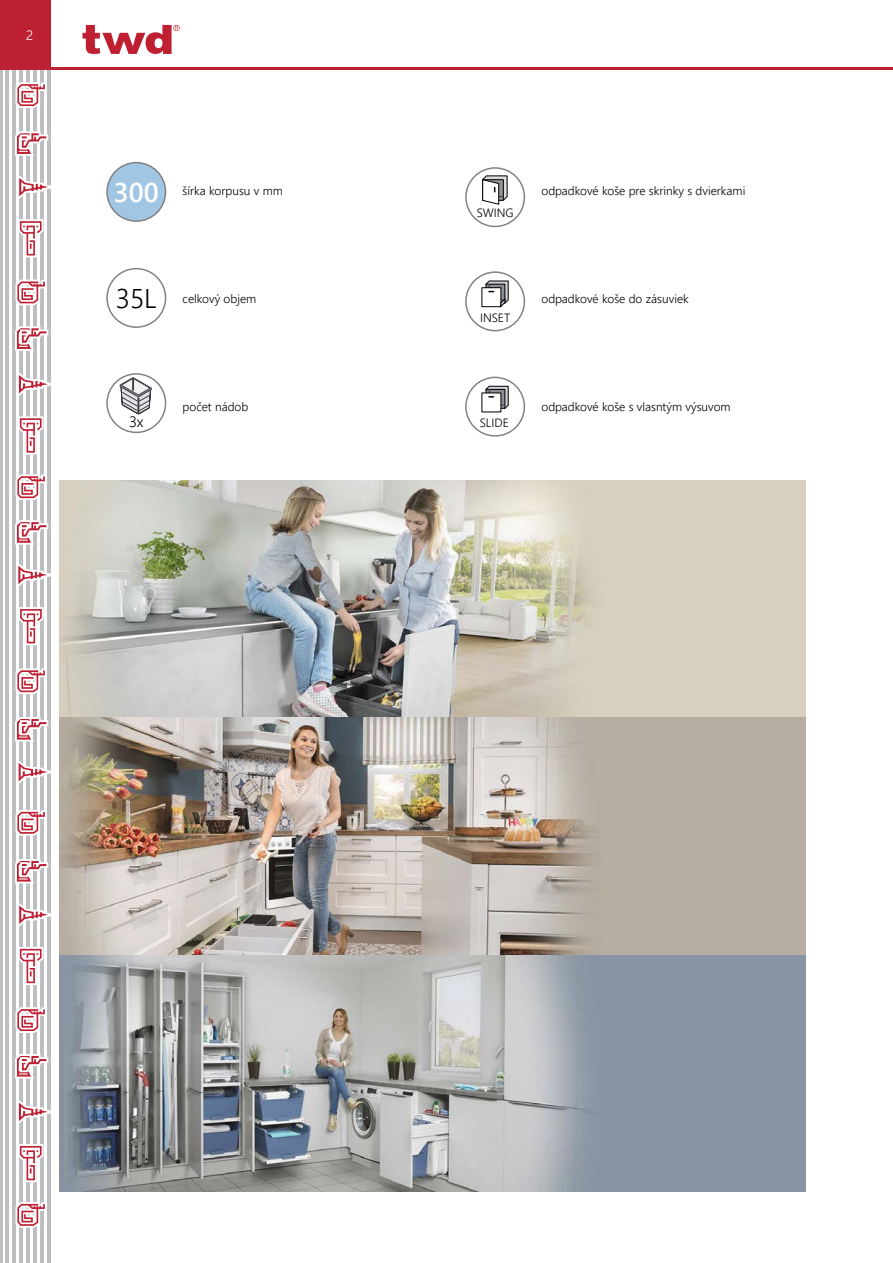
<style>
.page{position:relative;width:893px;height:1263px;background:#fff}
.page>*{position:absolute;margin:0;border:0;box-sizing:border-box;transform-origin:0 0}
.t1{font:600 27px "Segoe UI";color:#fff}
.t2{font:300 27px "Segoe UI";color:#000}
.t3{font:300 15px "Segoe UI";color:#000}
.t4{font:300 13.5px "Segoe UI";color:#fff}
.t5{font:300 12px "Segoe UI";color:#000}
</style>
<div class="page">
<hr style="left:19px;top:65px;width:4px;height:1198px;background:#bcbec0">
<hr style="left:26px;top:65px;width:4px;height:1198px;background:#bcbec0">
<hr style="left:33px;top:65px;width:4px;height:1198px;background:#bcbec0">
<hr style="left:40px;top:65px;width:3px;height:1198px;background:#bcbec0">
<hr style="left:47px;top:65px;width:3px;height:1198px;background:#bcbec0">
<hr style="left:13px;top:65px;width:3px;height:1198px;background:#bcbec0">
<hr style="left:6px;top:65px;width:3px;height:1198px;background:#bcbec0">
<hr style="left:0;top:65px;width:2px;height:1198px;background:#bcbec0">
<svg style="left:15px;top:131px;width:33px;height:25px"></svg>
<svg style="left:17px;top:82px;width:28px;height:26px"></svg>
<svg style="left:19px;top:219px;width:24px;height:38px"></svg>
<svg style="left:19px;top:174px;width:32px;height:27px"></svg>
<svg style="left:15px;top:326px;width:33px;height:25px"></svg>
<svg style="left:17px;top:280px;width:28px;height:25px"></svg>
<svg style="left:19px;top:416px;width:24px;height:38px"></svg>
<svg style="left:18px;top:371px;width:33px;height:27px"></svg>
<svg style="left:15px;top:520px;width:33px;height:25px"></svg>
<svg style="left:17px;top:474px;width:28px;height:26px"></svg>
<svg style="left:19px;top:607px;width:25px;height:38px"></svg>
<svg style="left:18px;top:562px;width:33px;height:26px"></svg>
<svg style="left:15px;top:717px;width:33px;height:24px"></svg>
<svg style="left:17px;top:668px;width:28px;height:26px"></svg>
<svg style="left:18px;top:759px;width:33px;height:27px"></svg>
<svg style="left:15px;top:859px;width:33px;height:24px"></svg>
<svg style="left:17px;top:810px;width:28px;height:25px"></svg>
<svg style="left:19px;top:947px;width:24px;height:38px"></svg>
<svg style="left:19px;top:901px;width:32px;height:27px"></svg>
<svg style="left:15px;top:1054px;width:33px;height:24px"></svg>
<svg style="left:17px;top:1007px;width:28px;height:26px"></svg>
<svg style="left:19px;top:1144px;width:24px;height:38px"></svg>
<svg style="left:18px;top:1099px;width:33px;height:26px"></svg>
<svg style="left:17px;top:1202px;width:28px;height:26px"></svg>
<div style="left:0;top:0;width:50px;height:70px;background:#be2033"></div>
<hr style="left:0;top:68px;width:893px;height:2px;background:#be2033">
<svg style="left:82px;top:25px;width:98px;height:29px"></svg>
<img style="left:60px;top:481px;width:746px;height:711px">
<div style="left:107px;top:163px;width:59px;height:58px;background:#a1c6e3;border-radius:50%"></div>
<div style="left:106px;top:162px;width:60px;height:60px;border:2px solid #808285;border-radius:50%"></div>
<div style="left:465px;top:377px;width:60px;height:60px;border:2px solid #808285;border-radius:50%"></div>
<svg style="left:485px;top:385px;width:24px;height:24px"></svg>
<div style="left:465px;top:271px;width:60px;height:60px;border:2px solid #808285;border-radius:50%"></div>
<svg style="left:485px;top:280px;width:24px;height:27px"></svg>
<div style="left:465px;top:167px;width:60px;height:60px;border:2px solid #808285;border-radius:50%"></div>
<svg style="left:482px;top:175px;width:26px;height:30px"></svg>
<div style="left:106px;top:373px;width:60px;height:60px;border:2px solid #808285;border-radius:50%"></div>
<svg style="left:119px;top:376px;width:33px;height:39px"></svg>
<div style="left:106px;top:268px;width:60px;height:60px;border:2px solid #808285;border-radius:50%"></div>
<p class="t4" style="left:26px;top:22px;width:9px">2</p>
<h1 class="t1" style="left:114px;top:167px;width:46px">300</h1>
<p class="t5" style="left:183px;top:179px;width:102px">šírka korpusu v mm</p>
<h1 class="t2" style="left:116px;top:273px;width:42px">35L</h1>
<p class="t5" style="left:183px;top:287px;width:75px">celkový objem</p>
<p class="t3" style="left:129px;top:408px;width:16px">3x</p>
<p class="t5" style="left:183px;top:395px;width:67px">počet nádob</p>
<p class="t5" style="left:477px;top:201px;width:38px">SWING</p>
<p class="t5" style="left:541px;top:179px;width:205px">odpadkové koše pre skrinky s dvierkami</p>
<p class="t5" style="left:480px;top:306px;width:32px">INSET</p>
<p class="t5" style="left:541px;top:287px;width:149px">odpadkové koše do zásuviek</p>
<p class="t5" style="left:480px;top:411px;width:30px">SLIDE</p>
<p class="t5" style="left:541px;top:395px;width:191px">odpadkové koše s vlasntým výsuvom</p>
</div>
